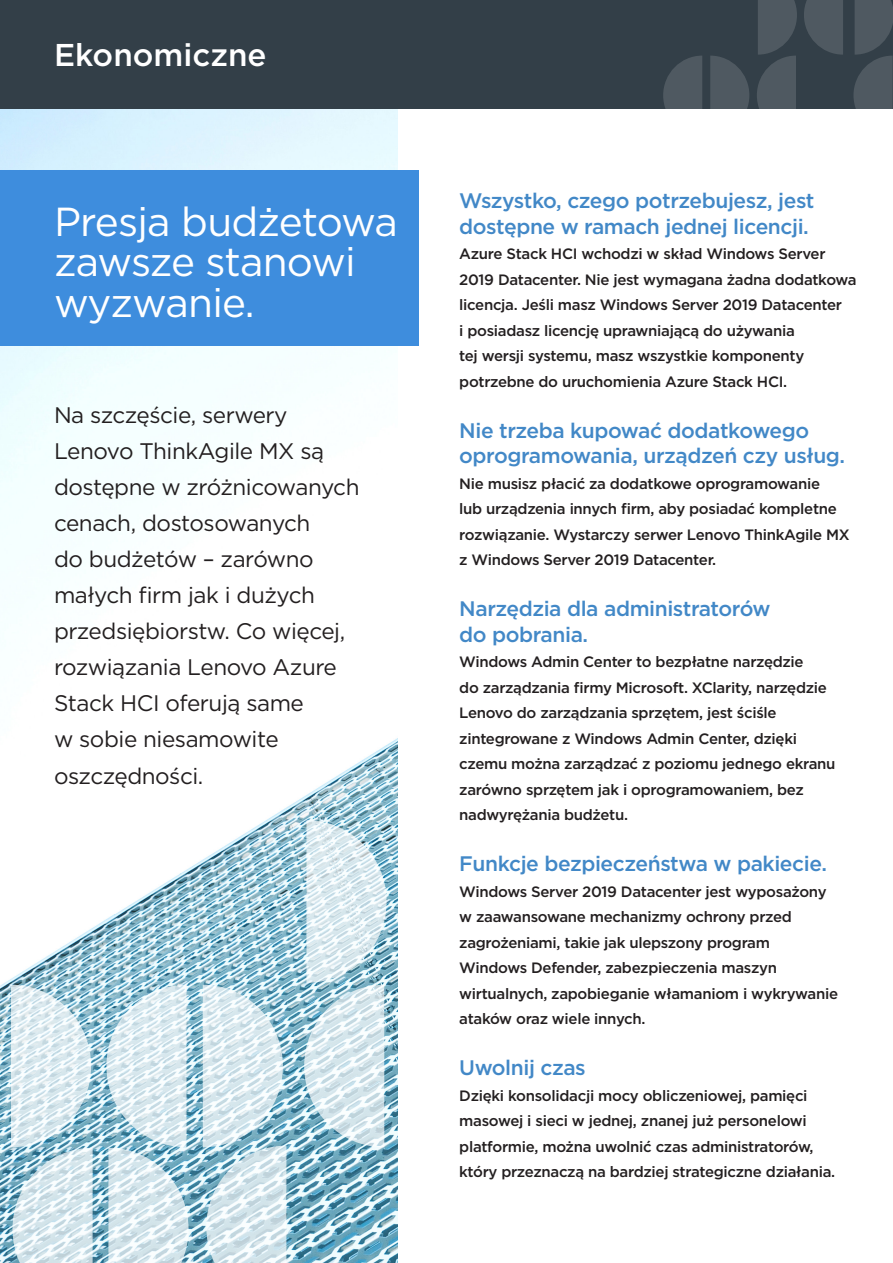
<style>
.page{position:relative;width:893px;height:1263px;background:#fff}
.page>*{position:absolute;margin:0;border:0;box-sizing:border-box;transform-origin:0 0}
.t1{font:40.5px/40.5px "Gotham";letter-spacing:-.02em;color:#fff}
.t2{font:500 31.5px "Gotham";color:#fff}
.t3{font:22.5px/36px "Gotham";letter-spacing:-.02em;color:#231f20}
.t4{font:500 21px/25.5px "Gotham";letter-spacing:-.02em;color:#4288c7}
.t5{font:500 15px/25.5px "Gotham";letter-spacing:-.02em;color:#231f20}
</style>
<div class="page">
<img style="left:0;top:108px;width:398px;height:1155px">
<div style="left:0;top:0;width:893px;height:108px;background:#333f48"></div>
<svg style="left:663px;top:56px;width:39px;height:53px"></svg>
<svg style="left:757px;top:0;width:40px;height:109px"></svg>
<svg style="left:710px;top:56px;width:40px;height:53px"></svg>
<svg style="left:804px;top:0;width:39px;height:55px"></svg>
<svg style="left:853px;top:0;width:40px;height:109px"></svg>
<svg style="left:106px;top:985px;width:83px;height:278px"></svg>
<svg style="left:11px;top:985px;width:82px;height:278px"></svg>
<svg style="left:203px;top:985px;width:83px;height:278px"></svg>
<svg style="left:304px;top:820px;width:83px;height:327px"></svg>
<div style="left:0;top:170px;width:418px;height:176px;background:#3e8ddd"></div>
<h2 class="t2" style="left:54px;top:35px;width:214px">Ekonomiczne</h2>
<h1 class="t1" style="left:54px;top:200px;width:345px">Presja budżetowa zawsze stanowi wyzwanie.</h1>
<p class="t3" style="left:54px;top:397px;width:307px">Na szczęście, serwery<br>Lenovo ThinkAgile MX są dostępne w zróżnicowanych cenach, dostosowanych<br>do budżetów – zarówno małych firm jak i dużych przedsiębiorstw. Co więcej, rozwiązania Lenovo Azure<br>Stack HCI oferują same<br>w sobie niesamowite oszczędności.</p>
<h3 class="t4" style="left:459px;top:188px;width:357px">Wszystko, czego potrzebujesz, jest dostępne w ramach jednej licencji.</h3>
<p class="t5" style="left:459px;top:241px;width:399px">Azure Stack HCI wchodzi w skład Windows Server 2019 Datacenter. Nie jest wymagana żadna dodatkowa licencja. Jeśli masz Windows Server 2019 Datacenter<br>i posiadasz licencję uprawniającą do używania<br>tej wersji systemu, masz wszystkie komponenty potrzebne do uruchomienia Azure Stack HCI.</p>
<h3 class="t4" style="left:459px;top:417px;width:388px">Nie trzeba kupować dodatkowego oprogramowania, urządzeń czy usług.</h3>
<p class="t5" style="left:459px;top:470px;width:392px">Nie musisz płacić za dodatkowe oprogramowanie<br>lub urządzenia innych firm, aby posiadać kompletne rozwiązanie. Wystarczy serwer Lenovo ThinkAgile MX z Windows Server 2019 Datacenter.</p>
<h3 class="t4" style="left:459px;top:596px;width:313px">Narzędzia dla administratorów do pobrania.</h3>
<p class="t5" style="left:459px;top:649px;width:378px">Windows Admin Center to bezpłatne narzędzie<br>do zarządzania firmy Microsoft. XClarity, narzędzie Lenovo do zarządzania sprzętem, jest ściśle zintegrowane z Windows Admin Center, dzięki czemu można zarządzać z poziomu jednego ekranu zarówno sprzętem jak i oprogramowaniem, bez nadwyrężania budżetu.</p>
<h3 class="t4" style="left:459px;top:851px;width:369px">Funkcje bezpieczeństwa w pakiecie.</h3>
<p class="t5" style="left:459px;top:878px;width:380px">Windows Server 2019 Datacenter jest wyposażony w zaawansowane mechanizmy ochrony przed zagrożeniami, takie jak ulepszony program Windows Defender, zabezpieczenia maszyn wirtualnych, zapobieganie włamaniom i wykrywanie ataków oraz wiele innych.</p>
<h3 class="t4" style="left:459px;top:1055px;width:128px">Uwolnij czas</h3>
<p class="t5" style="left:459px;top:1082px;width:377px">Dzięki konsolidacji mocy obliczeniowej, pamięci masowej i sieci w jednej, znanej już personelowi platformie, można uwolnić czas administratorów, który przeznaczą na bardziej strategiczne działania.</p>
</div>
